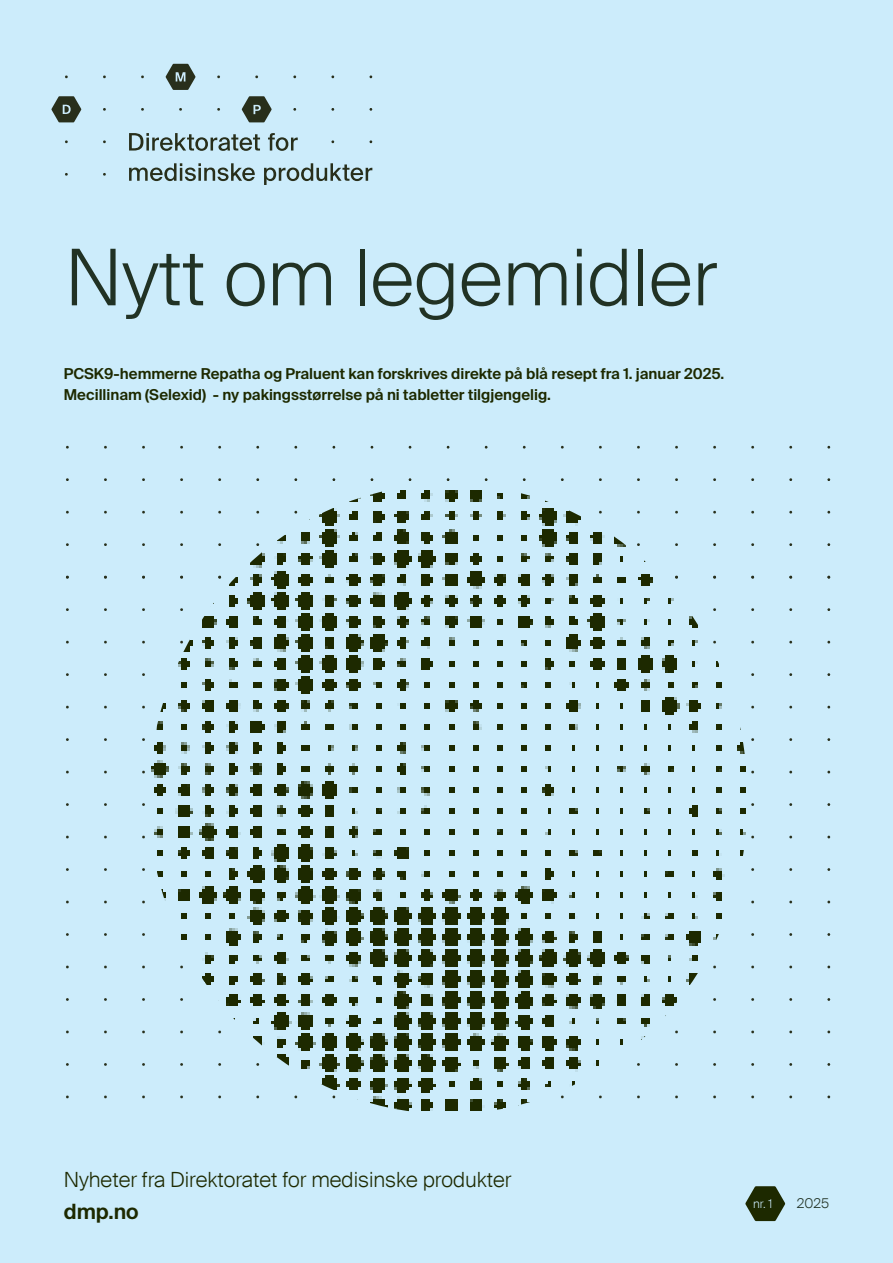
<style>
.page{position:relative;width:893px;height:1263px;background:#ccecfb}
.page>*{position:absolute;margin:0;border:0;box-sizing:border-box;transform-origin:0 0}
.t1{font:300 78px "Suisse Intl";color:#213224}
.Ingress_liten{font:300 21px "Suisse Intl";color:#1d2900}
.Ingress_liten-2{font:600 21px "Suisse Intl";color:#1d2900}
.Brødtekst{font:600 15px/21px "Suisse Intl";color:#1d2900}
.Liten_tekst{font:300 13.5px "Suisse Intl";color:#213224}
.Liten_tekst-2{font:300 12px "Suisse Intl";color:#ccecfb}
</style>
<div class="page">
<img style="left:151px;top:490px;width:595px;height:622px">
<svg style="left:745px;top:1186px;width:40px;height:35px"></svg>
<svg style="left:129px;top:133px;width:101px;height:18px"></svg>
<svg style="left:231px;top:134px;width:29px;height:17px"></svg>
<svg style="left:268px;top:133px;width:30px;height:18px"></svg>
<svg style="left:129px;top:163px;width:100px;height:18px"></svg>
<svg style="left:231px;top:163px;width:24px;height:18px"></svg>
<svg style="left:264px;top:163px;width:108px;height:22px"></svg>
<svg style="left:51px;top:96px;width:30px;height:26px"></svg>
<svg style="left:166px;top:64px;width:30px;height:26px"></svg>
<svg style="left:242px;top:96px;width:30px;height:26px"></svg>
<h1 class="t1" style="left:65px;top:233px;width:653px">Nytt om legemidler</h1>
<p class="Brødtekst" style="left:64px;top:363px;width:662px">PCSK9-hemmerne Repatha og Praluent kan forskrives direkte på blå resept fra 1. januar 2025.<br>Mecillinam (Selexid) - ny pakingsstørrelse på ni tabletter tilgjengelig.</p>
<p class="Ingress_liten" style="left:64px;top:1168px;width:449px">Nyheter fra Direktoratet for medisinske produkter</p>
<p class="Ingress_liten-2" style="left:64px;top:1199px;width:76px">dmp.no</p>
<p class="Liten_tekst-2" style="left:753px;top:1197px;width:21px">nr. 1</p>
<p class="Liten_tekst" style="left:797px;top:1196px;width:34px">2025</p>
</div>
